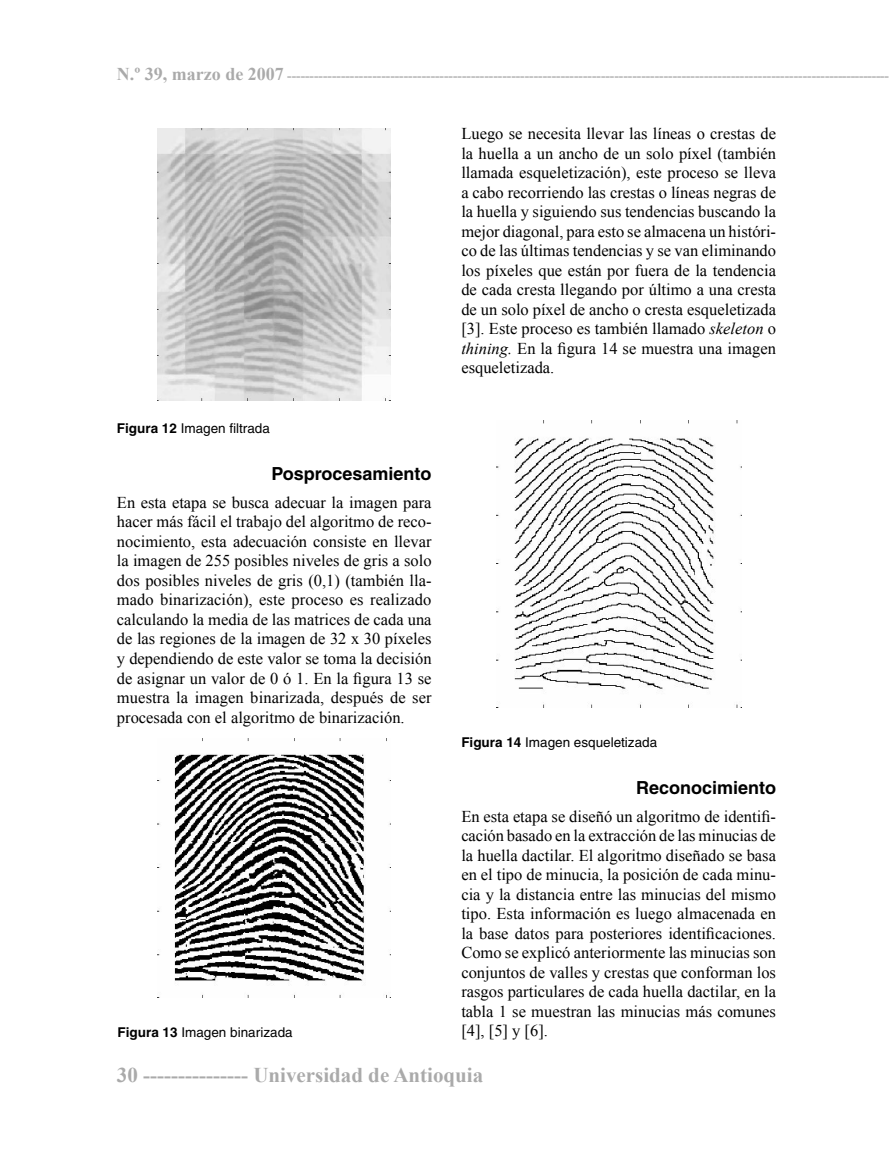
<style>
.page{position:relative;width:893px;height:1170px;background:#fff}
.page>*{position:absolute;margin:0;border:0;box-sizing:border-box;transform-origin:0 0}
.t1{font:700 21px "Times New Roman";color:#aaa}
.Título_1_ingeniería{font:700 18px "Helvetica";color:#000}
.C__de_texto_ingeniería{font:16.5px/19.5px "Times New Roman";color:#000;text-align:justify}
.t2{font:700 13.5px "Times New Roman";color:#aaa}
.Tit__figura{font:13.5px "Helvetica";color:#000}
.s1{font-size:18px}
.s2{font-weight:700}
.s3{font-style:italic}
</style>
<div class="page">
<img style="left:158px;top:128px;width:232px;height:272px">
<img style="left:158px;top:738px;width:232px;height:258px">
<img style="left:496px;top:421px;width:245px;height:286px">
<p class="t2" style="left:117px;top:66px;width:774px"><span class="s1">N.º 39, marzo de 2007</span> ---------------------------------------------------------------------------------------------------------------------------------------</p>
<p class="Tit__figura" style="left:117px;top:420px;width:154px"><span class="s2">Figura 12</span> Imagen filtrada</p>
<p class="Título_1_ingeniería" style="left:272px;top:462px;width:161px">Posprocesamiento</p>
<p class="C__de_texto_ingeniería" style="left:117px;top:492px;width:316px">En esta etapa se busca adecuar la imagen para hacer más fácil el trabajo del algoritmo de reco&shy;nocimiento, esta adecuación consiste en llevar la imagen de 255 posibles niveles de gris a solo dos posibles niveles de gris (0,1) (también lla&shy;mado binarización), este proceso es realizado calculando la media de las matrices de cada una de las regiones de la imagen de 32 x 30 píxeles y dependiendo de este valor se toma la decisión de asignar un valor de 0 ó 1. En la figura 13 se muestra la imagen binarizada, después de ser procesada con el algoritmo de binarización.</p>
<p class="Tit__figura" style="left:118px;top:1024px;width:177px"><span class="s2">Figura 13</span> Imagen binarizada</p>
<p class="C__de_texto_ingeniería" style="left:461px;top:123px;width:316px">Luego se necesita llevar las líneas o crestas de la huella a un ancho de un solo píxel (también llamada esqueletización), este proceso se lleva a cabo recorriendo las crestas o líneas negras de la huella y siguiendo sus tendencias buscando la mejor diagonal, para esto se almacena un históri&shy;co de las últimas tendencias y se van eliminando los píxeles que están por fuera de la tendencia de cada cresta llegando por último a una cresta de un solo píxel de ancho o cresta esqueletizada [3]. Este proceso es también llamado <span class="s3">skeleton</span> o <span class="s3">thining.</span> En la figura 14 se muestra una imagen esqueletizada.</p>
<p class="Tit__figura" style="left:461px;top:733px;width:197px"><span class="s2">Figura 14</span> Imagen esqueletizada</p>
<p class="Título_1_ingeniería" style="left:636px;top:776px;width:142px">Reconocimiento</p>
<p class="C__de_texto_ingeniería" style="left:461px;top:806px;width:316px">En esta etapa se diseñó un algoritmo de identifi&shy;cación basado en la extracción de las minucias de la huella dactilar. El algoritmo diseñado se basa en el tipo de minucia, la posición de cada minu&shy;cia y la distancia entre las minucias del mismo tipo. Esta información es luego almacenada en la base datos para posteriores identificaciones.<br>Como se explicó anteriormente las minucias son conjuntos de valles y crestas que conforman los rasgos particulares de cada huella dactilar, en la tabla 1 se muestran las minucias más comunes [4], [5] y [6].</p>
<p class="t1" style="left:117px;top:1060px;width:368px">30 --------------- Universidad de Antioquia</p>
</div>
